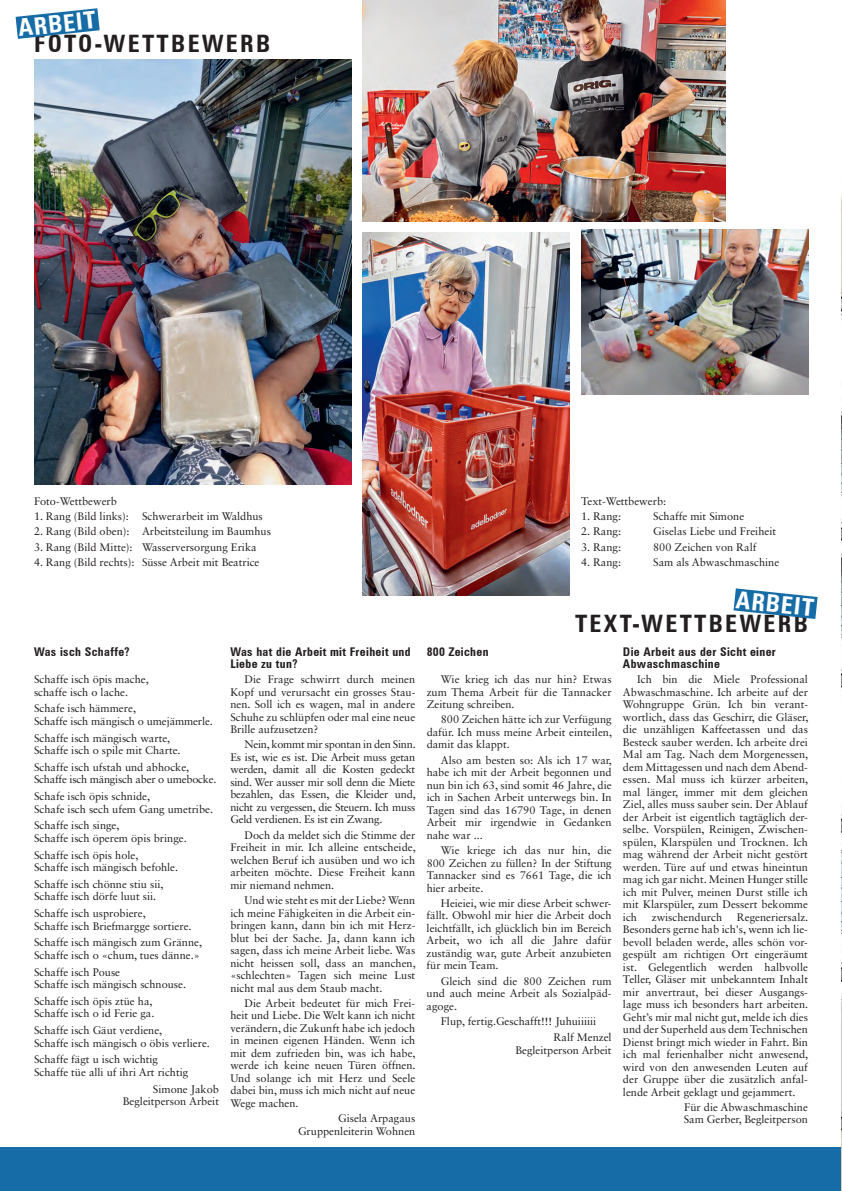
<style>
.page{position:relative;width:842px;height:1191px;background:#fff}
.page>*{position:absolute;margin:0;border:0;box-sizing:border-box;transform-origin:0 0}
.t1{font:700 condensed 24px "Zurich BT";letter-spacing:.1em;color:#231f20}
.t2{font:700 condensed 24px "Zurich BT";color:#fff}
.t3{font:700 condensed 12px/12px "Zurich BT";letter-spacing:.03em;color:#231f20}
.t4{font:11px/12.5px "Sabon LT Std";color:#231f20}
.t5{font:11px/12.5px "Sabon LT Std";letter-spacing:-.02em;color:#231f20}
</style>
<div class="page">
<div style="left:0;top:1147px;width:842px;height:44px;background:#166ca7"></div>
<svg style="left:16px;top:8px;width:84px;height:31px"></svg>
<svg style="left:733px;top:588px;width:85px;height:31px"></svg>
<img style="left:34px;top:60px;width:317px;height:425px">
<img style="left:363px;top:0;width:363px;height:221px">
<img style="left:363px;top:232px;width:207px;height:363px">
<img style="left:581px;top:230px;width:227px;height:164px">
<img style="left:841px;top:0;width:1px;height:1191px">
<h1 class="t2" style="left:17px;top:13px;width:79px;rotate:-6deg">arbeit</h1>
<h1 class="t1" style="left:34px;top:29px;width:238px">Foto-Wettbewerb</h1>
<p class="t4" style="left:34px;top:494px;width:84px">Foto-Wettbewerb</p>
<p class="t4" style="left:34px;top:510px;width:230px">1. Rang (Bild links): Schwerarbeit im Waldhus</p>
<p class="t4" style="left:34px;top:525px;width:238px">2. Rang (Bild oben): Arbeitsteilung im Baumhus</p>
<p class="t4" style="left:34px;top:540px;width:224px">3. Rang (Bild Mitte): Wasserversorgung Erika</p>
<p class="t4" style="left:34px;top:556px;width:227px">4. Rang (Bild rechts): Süsse Arbeit mit Beatrice</p>
<p class="t3" style="left:34px;top:645px;width:97px">Was isch Schaffe?</p>
<p class="t4" style="left:34px;top:673px;width:116px">Schaffe isch öpis mache, schaffe isch o lache.</p>
<p class="t4" style="left:34px;top:702px;width:180px">Schafe isch hämmere,<br>Schaffe isch mängisch o umejämmerle.</p>
<p class="t4" style="left:34px;top:731px;width:148px">Schaffe isch mängisch warte,<br>Schaffe isch o spile mit Charte.</p>
<p class="t5" style="left:34px;top:760px;width:184px">Schaffe isch ufstah und abhocke,<br>Schaffe isch mängisch aber o umebocke.</p>
<p class="t4" style="left:34px;top:790px;width:181px">Schafe isch öpis schnide,<br>Schafe isch sech ufem Gang umetribe.</p>
<p class="t4" style="left:34px;top:819px;width:154px">Schaffe isch singe,<br>Schaffe isch öperem öpis bringe.</p>
<p class="t4" style="left:34px;top:848px;width:146px">Schaffe isch öpis hole,<br>Schaffe isch mängisch befohle.</p>
<p class="t4" style="left:34px;top:877px;width:131px">Schaffe isch chönne stiu sii,<br>Schaffe isch dörfe luut sii.</p>
<p class="t4" style="left:34px;top:907px;width:159px">Schaffe isch usprobiere,<br>Schaffe isch Briefmargge sortiere.</p>
<p class="t4" style="left:34px;top:936px;width:170px">Schaffe isch mängisch zum Gränne,<br>Schaffe isch o «chum, tues dänne.»</p>
<p class="t4" style="left:34px;top:965px;width:154px">Schaffe isch Pouse<br>Schaffe isch mängisch schnouse.</p>
<p class="t4" style="left:34px;top:994px;width:122px">Schaffe isch öpis ztüe ha,<br>Schaffe isch o id Ferie ga.</p>
<p class="t4" style="left:34px;top:1024px;width:178px">Schaffe isch Gäut verdiene,<br>Schaffe isch mängisch o öbis verliere.</p>
<p class="t4" style="left:34px;top:1053px;width:156px">Schaffe fägt u isch wichtig<br>Schaffe tüe alli uf ihri Art richtig</p>
<p class="t4" style="left:123px;top:1082px;width:98px;text-align:right">Simone Jakob<br>Begleitperson Arbeit</p>
<p class="t3" style="left:230px;top:645px;width:182px">Was hat die Arbeit mit Freiheit und<br>Liebe zu tun?</p>
<p class="t4" style="left:230px;top:673px;width:186px;text-align:justify;text-indent:14px">Die Frage schwirrt durch meinen Kopf und verursacht ein grosses Stau&shy;nen. Soll ich es wagen, mal in andere Schuhe zu schlüpfen oder mal eine neue Brille aufzusetzen?</p>
<p class="t4" style="left:230px;top:738px;width:187px;text-align:justify;text-indent:14px">Nein, kommt mir spontan in den Sinn.<br>Es ist, wie es ist. Die Arbeit muss getan werden, damit all die Kosten gedeckt sind. Wer ausser mir soll denn die Miete bezahlen, das Essen, die Kleider und, nicht zu vergessen, die Steuern. Ich muss Geld verdienen. Es ist ein Zwang.</p>
<p class="t4" style="left:230px;top:828px;width:187px;text-align:justify;text-indent:14px">Doch da meldet sich die Stimme der Freiheit in mir. Ich alleine entscheide, welchen Beruf ich ausüben und wo ich arbeiten möchte. Diese Freiheit kann mir niemand nehmen.</p>
<p class="t4" style="left:230px;top:894px;width:187px;text-align:justify;text-indent:14px">Und wie steht es mit der Liebe? Wenn ich meine Fähigkeiten in die Arbeit ein&shy;bringen kann, dann bin ich mit Herz&shy;blut bei der Sache. Ja, dann kann ich sagen, dass ich meine Arbeit liebe. Was nicht heissen soll, dass an manchen, «schlechten» Tagen sich meine Lust nicht mal aus dem Staub macht.</p>
<p class="t4" style="left:230px;top:996px;width:187px;text-align:justify;text-indent:14px">Die Arbeit bedeutet für mich Frei&shy;heit und Liebe. Die Welt kann ich nicht verändern, die Zukunft habe ich jedoch in meinen eigenen Händen. Wenn ich mit dem zufrieden bin, was ich habe, werde ich keine neuen Türen öffnen.<br>Und solange ich mit Herz und Seele dabei bin, muss ich mich nicht auf neue Wege machen.</p>
<p class="t4" style="left:298px;top:1112px;width:119px;text-align:right">Gisela Arpagaus<br>Gruppenleiterin Wohnen</p>
<p class="t4" style="left:581px;top:494px;width:86px">Text-Wettbewerb:</p>
<p class="t4" style="left:581px;top:510px;width:41px">1. Rang:</p>
<p class="t4" style="left:653px;top:510px;width:93px">Schaffe mit Simone</p>
<p class="t4" style="left:581px;top:525px;width:41px">2. Rang:</p>
<p class="t4" style="left:653px;top:525px;width:124px">Giselas Liebe und Freiheit</p>
<p class="t4" style="left:581px;top:540px;width:41px">3. Rang:</p>
<p class="t4" style="left:653px;top:540px;width:105px">800 Zeichen von Ralf</p>
<p class="t4" style="left:581px;top:556px;width:41px">4. Rang:</p>
<p class="t4" style="left:653px;top:556px;width:128px">Sam als Abwaschmaschine</p>
<h1 class="t2" style="left:738px;top:585px;width:79px;rotate:6deg">arbeit</h1>
<h1 class="t1" style="left:575px;top:609px;width:234px">text-Wettbewerb</h1>
<p class="t3" style="left:427px;top:645px;width:64px">800 Zeichen</p>
<p class="t4" style="left:427px;top:673px;width:186px;text-align:justify;text-indent:14px">Wie krieg ich das nur hin? Etwas zum Thema Arbeit für die Tannacker Zeitung schreiben.</p>
<p class="t4" style="left:427px;top:713px;width:187px;text-align:justify;text-indent:14px">800 Zeichen hätte ich zur Verfügung dafür. Ich muss meine Arbeit einteilen, damit das klappt.</p>
<p class="t4" style="left:427px;top:753px;width:187px;text-align:justify;text-indent:14px">Also am besten so: Als ich 17 war, habe ich mit der Arbeit begonnen und nun bin ich 63, sind somit 46 Jahre, die ich in Sachen Arbeit unterwegs bin. In Tagen sind das 16790 Tage, in denen Arbeit mir irgendwie in Gedanken nahe war ...</p>
<p class="t4" style="left:427px;top:844px;width:186px;text-align:justify;text-indent:14px">Wie kriege ich das nur hin, die 800 Zeichen zu füllen? In der Stiftung Tannacker sind es 7661 Tage, die ich hier arbeite.</p>
<p class="t4" style="left:427px;top:896px;width:186px;text-align:justify;text-indent:14px">Heieiei, wie mir diese Arbeit schwer&shy;fällt. Obwohl mir hier die Arbeit doch leichtfällt, ich glücklich bin im Bereich Arbeit, wo ich all die Jahre dafür zuständig war, gute Arbeit anzubieten für mein Team.</p>
<p class="t4" style="left:427px;top:974px;width:186px;text-align:justify;text-indent:14px">Gleich sind die 800 Zeichen rum und auch meine Arbeit als Sozialpäd&shy;agoge.</p>
<p class="t4" style="left:554px;top:1013px;width:60px;line-height:16px;text-indent:-113px">Flup, fertig.Geschafft!!! Juhuiiiiii<br>Ralf Menzel</p>
<p class="t4" style="left:515px;top:1044px;width:98px">Begleitperson Arbeit</p>
<p class="t3" style="left:623px;top:645px;width:154px">Die Arbeit aus der Sicht einer<br>Abwaschmaschine</p>
<p class="t4" style="left:623px;top:673px;width:187px;text-align:justify;text-indent:14px">Ich bin die Miele Professional Abwaschmaschine. Ich arbeite auf der Wohngruppe Grün. Ich bin verant&shy;wortlich, dass das Geschirr, die Gläser, die unzähligen Kaffeetassen und das Besteck sauber werden. Ich arbeite drei Mal am Tag. Nach dem Morgenessen, dem Mittagessen und nach dem Abend&shy;essen. Mal muss ich kürzer arbeiten, mal länger, immer mit dem gleichen Ziel, alles muss sauber sein. Der Ablauf der Arbeit ist eigentlich tagtäglich der&shy;selbe. Vorspülen, Reinigen, Zwischen&shy;spülen, Klarspülen und Trocknen. Ich mag während der Arbeit nicht gestört werden. Türe auf und etwas hineintun mag ich gar nicht. Meinen Hunger stille ich mit Pulver, meinen Durst stille ich mit Klarspüler, zum Dessert bekomme ich</p>
<p class="t4" style="left:623px;top:910px;width:187px;text-align:justify;text-indent:114px">Regeneriersalz.<br>Besonders gerne hab ich's, wenn ich lie&shy;bevoll beladen werde, alles schön vor&shy;gespült am richtigen Ort eingeräumt ist. Gelegentlich werden halbvolle Teller, Gläser mit unbekanntem Inhalt mir anvertraut, bei dieser Ausgangs&shy;lage muss ich besonders hart arbeiten.<br>Geht’s mir mal nicht gut, melde ich dies und der Superheld aus dem Technischen Dienst bringt mich wieder in Fahrt. Bin ich mal ferienhalber nicht anwesend, wird von den anwesenden Leuten auf der Gruppe über die zusätzlich anfal&shy;lende Arbeit geklagt und gejammert.</p>
<p class="t4" style="left:684px;top:1100px;width:126px">Für die Abwaschmaschine<br>Sam Gerber, Begleitperson</p>
<p class="t4" style="left:652px;top:910px;width:72px">zwischendurch</p>
</div>
